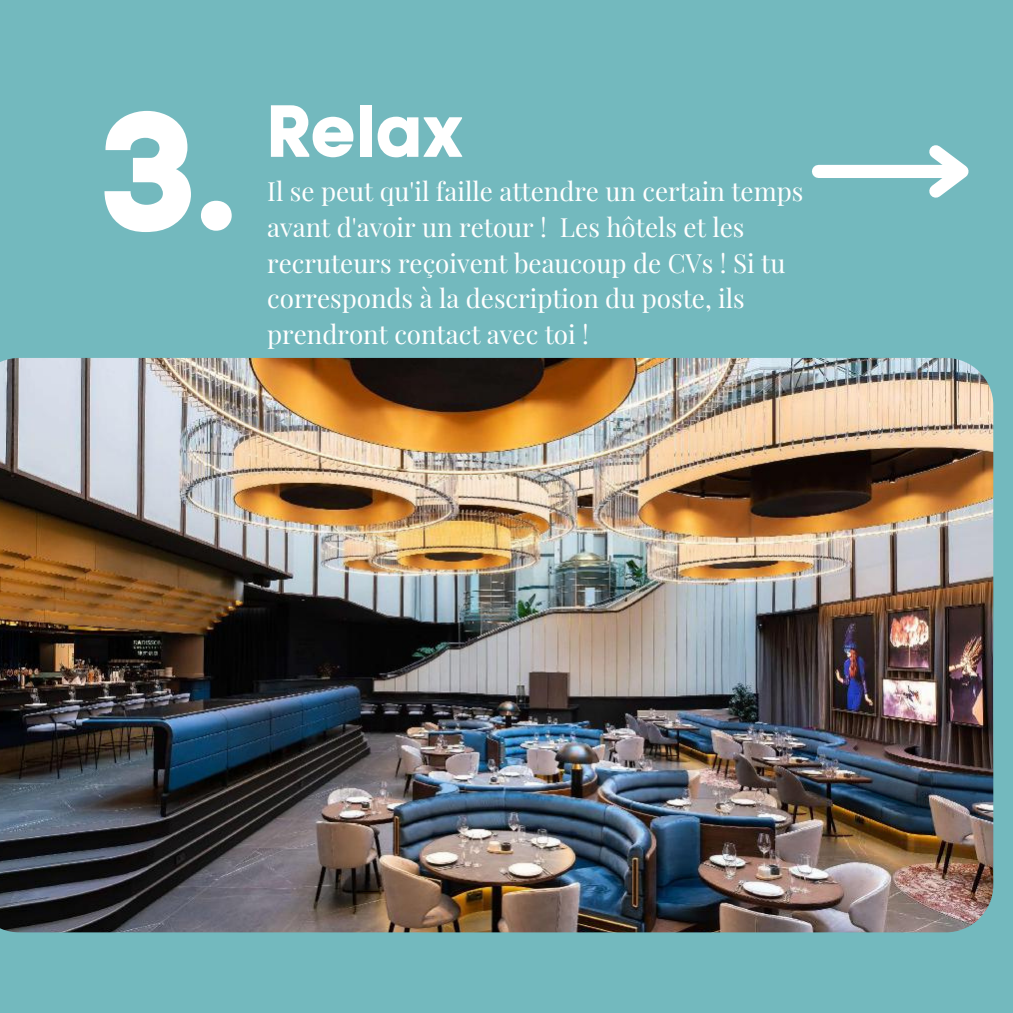
<style>
.page{position:relative;width:1013px;height:1013px;background:#fff}
.page>*{position:absolute;margin:0;border:0;box-sizing:border-box;transform-origin:0 0}
.t1{font:168.25px "Code Pro Bold LC";color:#fff}
.t2{font:73px "Code Pro Bold LC";color:#fff}
.t3{font:25.88px/35.6px "Playfair Display";color:#fff}
</style>
<div class="page">
<div style="left:0;top:0;width:1012px;height:1012px;background:#73b9be"></div>
<img style="left:0;top:358px;width:993px;height:574px">
<div style="left:818px;top:165px;width:140px;height:13px;background:#fff"></div>
<svg style="left:917px;top:145px;width:52px;height:53px"></svg>
<h1 class="t1" style="left:105px;top:70px;width:138px">3.</h1>
<h2 class="t2" style="left:267px;top:87px;width:199px">Relax</h2>
<p class="t3" style="left:267px;top:173px;width:537px">Il se peut qu'il faille attendre un certain temps avant d'avoir un retour ! Les hôtels et les recruteurs reçoivent beaucoup de CVs ! Si tu corresponds à la description du poste, ils prendront contact avec toi !</p>
</div>
